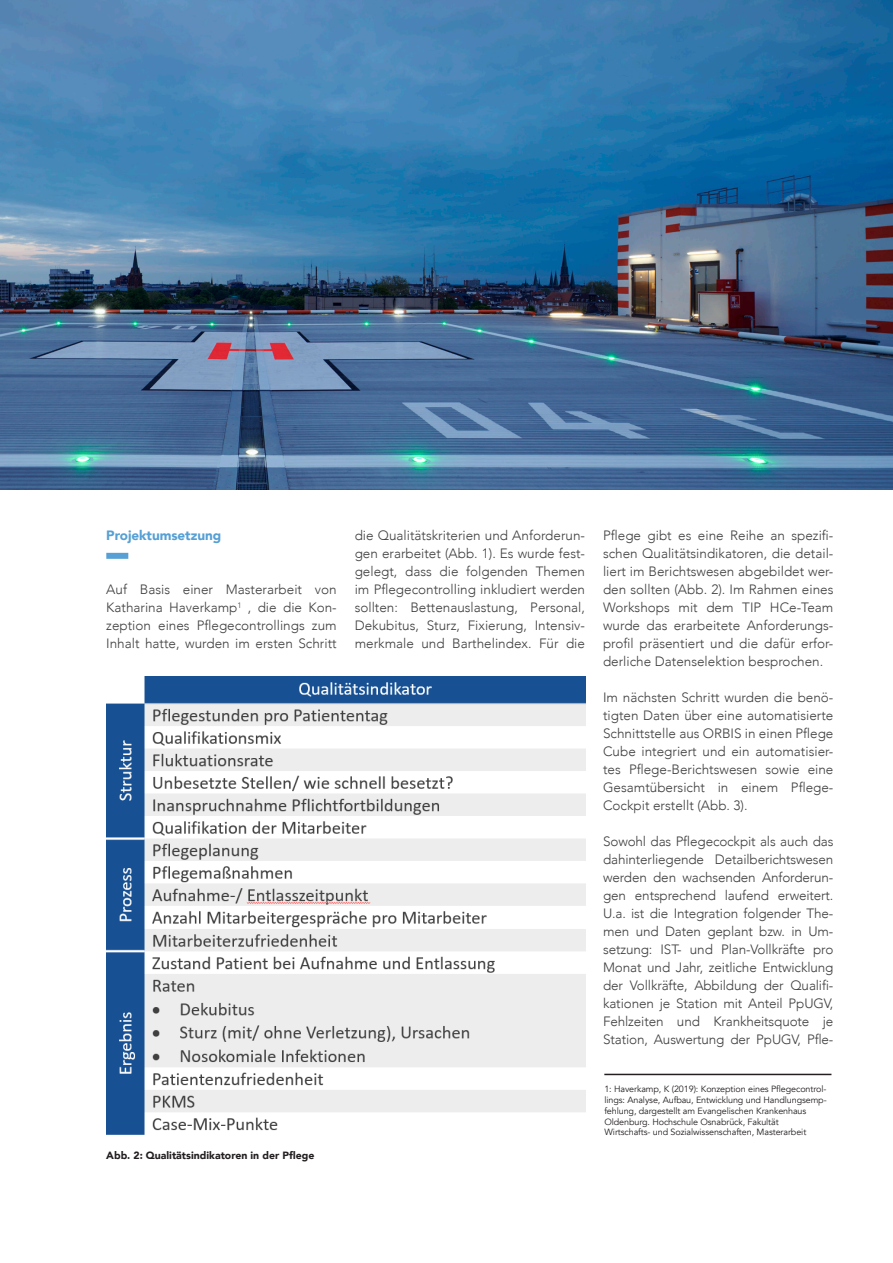
<style>
.page{position:relative;width:893px;height:1263px;background:#fff}
.page>*{position:absolute;margin:0;border:0;box-sizing:border-box;transform-origin:0 0}
.Fließtext{font:300 13.5px/18px "Avenir";color:#3e3e3f;text-align:justify}
.Headline_1_3{font:900 13.5px "Avenir";letter-spacing:-.005em;color:#56a0d5}
.Bildunterschrift-lin{font:900 10.5px "Avenir";color:#231f20}
.Fußnote{font:9px/10.8px "Avenir";letter-spacing:-.01em;color:#231f20}
</style>
<div class="page">
<img style="left:0;top:0;width:893px;height:489px">
<div style="left:106px;top:553px;width:22px;height:6px;background:#56a0d5"></div>
<img style="left:106px;top:676px;width:479px;height:459px">
<hr style="left:604px;top:1074px;width:227px;height:1px;background:#231f20">
<p class="Headline_1_3" style="left:106px;top:524px;width:116px">Projektumsetzung</p>
<p class="Fließtext" style="left:106px;top:580px;width:232px">Auf Basis einer Masterarbeit von Katharina Haverkamp<sup>1</sup> , die die Kon&shy;zeption eines Pflegecontrollings zum Inhalt hatte, wurden im ersten Schritt</p>
<p class="Bildunterschrift-lin" style="left:106px;top:1146px;width:210px">Abb. 2: Qualitätsindikatoren in der Pflege</p>
<p class="Fließtext" style="left:355px;top:526px;width:232px">die Qualitätskriterien und Anforderun&shy;gen erarbeitet (Abb. 1). Es wurde fest&shy;gelegt, dass die folgenden Themen im Pflegecontrolling inkludiert werden sollten: Bettenauslastung, Personal, Dekubitus, Sturz, Fixierung, Intensiv&shy;merkmale und Barthelindex. Für die</p>
<p class="Fließtext" style="left:603px;top:526px;width:232px">Pflege gibt es eine Reihe an spezifi&shy;schen Qualitätsindikatoren, die detail&shy;liert im Berichtswesen abgebildet wer&shy;den sollten (Abb. 2). Im Rahmen eines Workshops mit dem TIP HCe-Team wurde das erarbeitete Anforderungs&shy;profil präsentiert und die dafür erfor&shy;derliche Datenselektion besprochen.</p>
<p class="Fließtext" style="left:603px;top:688px;width:232px">Im nächsten Schritt wurden die benö&shy;tigten Daten über eine automatisierte Schnittstelle aus ORBIS in einen Pflege Cube integriert und ein automatisier&shy;tes Pflege-Berichtswesen sowie eine Gesamtübersicht in einem Pflege-Cockpit erstellt (Abb. 3).</p>
<p class="Fließtext" style="left:603px;top:832px;width:232px">Sowohl das Pflegecockpit als auch das dahinterliegende Detailberichtswesen werden den wachsenden Anforderun&shy;gen entsprechend laufend erweitert.<br>U.a. ist die Integration folgender The&shy;men und Daten geplant bzw. in Um&shy;setzung: IST- und Plan-Vollkräfte pro Monat und Jahr, zeitliche Entwicklung der Vollkräfte, Abbildung der Qualifi&shy;kationen je Station mit Anteil PpUGV, Fehlzeiten und Krankheitsquote je Station, Auswertung der PpUGV, Pfle-</p>
<p class="Fußnote" style="left:604px;top:1084px;width:224px">1: Haverkamp, K (2019): Konzeption eines Pflegecontrol&shy;lings: Analyse, Aufbau, Entwicklung und Handlungsemp&shy;fehlung, dargestellt am Evangelischen Krankenhaus Oldenburg. Hochschule Osnabrück, Fakultät Wirtschafts- und Sozialwissenschaften, Masterarbeit</p>
</div>
